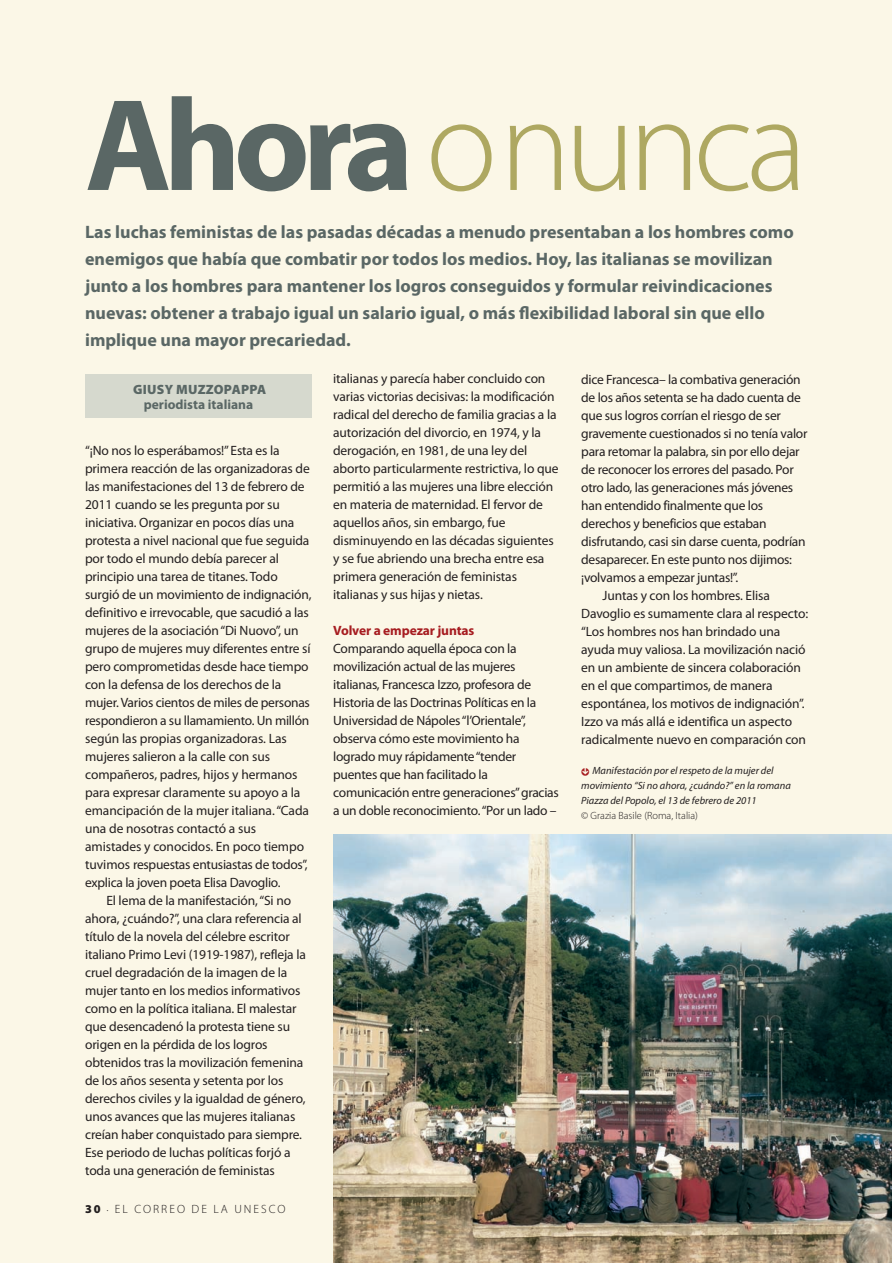
<style>
.page{position:relative;width:893px;height:1263px;background:#fff}
.page>*{position:absolute;margin:0;border:0;box-sizing:border-box;transform-origin:0 0}
.t1{font:300 133.5px "Myriad Pro";letter-spacing:-.05em;color:#aea861}
.t2{font:700 18px/27px "Myriad Pro";color:#5a6765}
.t3{font:13.5px/18px "Myriad Pro";letter-spacing:-.01em;color:#231f20}
.t4{font:700 13.5px "Myriad Pro";letter-spacing:-.01em;color:#a61c20}
.t5{font:700 13.5px "Myriad Pro";color:#5a6765}
.t6{font:900 13.5px "Myriad Pro";letter-spacing:.02em;color:#5a6765}
.t7{font:300 12px "Myriad Pro";letter-spacing:.17em;color:#231f20}
.t8{font:italic 10.5px/15px "Myriad Pro";color:#231f20}
.t9{font:300 10.5px "Myriad Pro";color:#231f20}
.s1{font-weight:700;font-size:132px;color:#5a6765}
.s2{font-weight:900}
.s3{font-family:"Officina Display ITC Arrows";font-style:normal;font-size:12px;color:#a61c1f}
</style>
<div class="page">
<div style="left:0;top:0;width:892px;height:1263px;background:#fbf7e7"></div>
<img style="left:333px;top:834px;width:559px;height:429px">
<div style="left:85px;top:374px;width:227px;height:44px;background:#d6d9ce"></div>
<h1 class="t1" style="left:85px;top:66px;width:723px"><span class="s1">Ahora</span> onunca</h1>
<p class="t2" style="left:85px;top:220px;width:710px">Las luchas feministas de las pasadas décadas a menudo presentaban a los hombres como enemigos que había que combatir por todos los medios. Hoy, las italianas se movilizan junto a los hombres para mantener los logros conseguidos y formular reivindicaciones nuevas: obtener a trabajo igual un salario igual, o más flexibilidad laboral sin que ello implique una mayor precariedad.</p>
<p class="t6" style="left:133px;top:384px;width:135px">GIUSY MUZZOPAPPA</p>
<p class="t5" style="left:144px;top:398px;width:111px">periodista italiana</p>
<p class="t3" style="left:85px;top:443px;width:196px">“¡No nos lo esperábamos!” Esta es la</p>
<p class="t3" style="left:85px;top:461px;width:226px">primera reacción de las organizadoras de</p>
<p class="t3" style="left:85px;top:479px;width:221px">las manifestaciones del 13 de febrero de</p>
<p class="t3" style="left:85px;top:497px;width:196px">2011 cuando se les pregunta por su</p>
<p class="t3" style="left:85px;top:515px;width:211px">iniciativa. Organizar en pocos días una</p>
<p class="t3" style="left:85px;top:533px;width:226px">protesta a nivel nacional que fue seguida</p>
<p class="t3" style="left:85px;top:551px;width:196px">por todo el mundo debía parecer al</p>
<p class="t3" style="left:85px;top:569px;width:194px">principio una tarea de titanes. Todo</p>
<p class="t3" style="left:85px;top:587px;width:228px">surgió de un movimiento de indignación,</p>
<p class="t3" style="left:85px;top:605px;width:225px">definitivo e irrevocable, que sacudió a las</p>
<p class="t3" style="left:85px;top:623px;width:215px">mujeres de la asociación “Di Nuovo”, un</p>
<p class="t3" style="left:85px;top:641px;width:227px">grupo de mujeres muy diferentes entre sí</p>
<p class="t3" style="left:85px;top:659px;width:225px">pero comprometidas desde hace tiempo</p>
<p class="t3" style="left:85px;top:677px;width:198px">con la defensa de los derechos de la</p>
<p class="t3" style="left:85px;top:695px;width:226px">mujer. Varios cientos de miles de personas</p>
<p class="t3" style="left:85px;top:713px;width:226px">respondieron a su llamamiento. Un millón</p>
<p class="t3" style="left:85px;top:731px;width:203px">según las propias organizadoras. Las</p>
<p class="t3" style="left:85px;top:749px;width:187px">mujeres salieron a la calle con sus</p>
<p class="t3" style="left:85px;top:767px;width:214px">compañeros, padres, hijos y hermanos</p>
<p class="t3" style="left:85px;top:785px;width:217px">para expresar claramente su apoyo a la</p>
<p class="t3" style="left:85px;top:803px;width:226px">emancipación de la mujer italiana. “Cada</p>
<p class="t3" style="left:85px;top:821px;width:173px">una de nosotras contactó a sus</p>
<p class="t3" style="left:85px;top:839px;width:221px">amistades y conocidos. En poco tiempo</p>
<p class="t3" style="left:85px;top:857px;width:224px">tuvimos respuestas entusiastas de todos”,</p>
<p class="t3" style="left:85px;top:875px;width:197px">explica la joven poeta Elisa Davoglio.</p>
<p class="t3" style="left:106px;top:893px;width:186px">El lema de la manifestación, “Si no</p>
<p class="t3" style="left:85px;top:911px;width:218px">ahora, ¿cuándo?”, una clara referencia al</p>
<p class="t3" style="left:85px;top:929px;width:206px">título de la novela del célebre escritor</p>
<p class="t3" style="left:85px;top:947px;width:222px">italiano Primo Levi (1919-1987), refleja la</p>
<p class="t3" style="left:85px;top:965px;width:204px">cruel degradación de la imagen de la</p>
<p class="t3" style="left:85px;top:983px;width:217px">mujer tanto en los medios informativos</p>
<p class="t3" style="left:85px;top:1001px;width:213px">como en la política italiana. El malestar</p>
<p class="t3" style="left:85px;top:1019px;width:207px">que desencadenó la protesta tiene su</p>
<p class="t3" style="left:85px;top:1037px;width:184px">origen en la pérdida de los logros</p>
<p class="t3" style="left:85px;top:1055px;width:220px">obtenidos tras la movilización femenina</p>
<p class="t3" style="left:85px;top:1073px;width:200px">de los años sesenta y setenta por los</p>
<p class="t3" style="left:85px;top:1091px;width:222px">derechos civiles y la igualdad de género,</p>
<p class="t3" style="left:85px;top:1109px;width:212px">unos avances que las mujeres italianas</p>
<p class="t3" style="left:85px;top:1127px;width:218px">creían haber conquistado para siempre.</p>
<p class="t3" style="left:85px;top:1145px;width:207px">Ese periodo de luchas políticas forjó a</p>
<p class="t3" style="left:85px;top:1163px;width:191px">toda una generación de feministas</p>
<p class="t7" style="left:85px;top:1202px;width:202px"><span class="s2">30</span> . EL CORREO DE LA UNESCO</p>
<p class="t3" style="left:333px;top:371px;width:227px">italianas y parecía haber concluido con varias victorias decisivas: la modificación radical del derecho de familia gracias a la autorización del divorcio, en 1974, y la derogación, en 1981, de una ley del aborto particularmente restrictiva, lo que permitió a las mujeres una libre elección en materia de maternidad. El fervor de aquellos años, sin embargo, fue disminuyendo en las décadas siguientes y se fue abriendo una brecha entre esa primera generación de feministas italianas y sus hijas y nietas.</p>
<p class="t4" style="left:333px;top:625px;width:143px">Volver a empezar juntas</p>
<p class="t3" style="left:333px;top:641px;width:227px">Comparando aquella época con la movilización actual de las mujeres italianas, Francesca Izzo, profesora de Historia de las Doctrinas Políticas en la Universidad de Nápoles “l’Orientale”, observa cómo este movimiento ha logrado muy rápidamente “tender puentes que han facilitado la comunicación entre generaciones” gracias a un doble reconocimiento. “Por un lado –</p>
<p class="t3" style="left:581px;top:371px;width:221px">dice Francesca– la combativa generación</p>
<p class="t3" style="left:581px;top:389px;width:221px">de los años setenta se ha dado cuenta de</p>
<p class="t3" style="left:581px;top:407px;width:201px">que sus logros corrían el riesgo de ser</p>
<p class="t3" style="left:581px;top:425px;width:228px">gravemente cuestionados si no tenía valor</p>
<p class="t3" style="left:581px;top:443px;width:220px">para retomar la palabra, sin por ello dejar</p>
<p class="t3" style="left:581px;top:461px;width:214px">de reconocer los errores del pasado. Por</p>
<p class="t3" style="left:581px;top:479px;width:213px">otro lado, las generaciones más jóvenes</p>
<p class="t3" style="left:581px;top:497px;width:183px">han entendido finalmente que los</p>
<p class="t3" style="left:581px;top:515px;width:187px">derechos y beneficios que estaban</p>
<p class="t3" style="left:581px;top:533px;width:226px">disfrutando, casi sin darse cuenta, podrían</p>
<p class="t3" style="left:581px;top:551px;width:212px">desaparecer. En este punto nos dijimos:</p>
<p class="t3" style="left:581px;top:569px;width:158px">¡volvamos a empezar juntas!”.</p>
<p class="t3" style="left:602px;top:587px;width:169px">Juntas y con los hombres. Elisa</p>
<p class="t3" style="left:581px;top:605px;width:228px">Davoglio es sumamente clara al respecto:</p>
<p class="t3" style="left:581px;top:623px;width:201px">“Los hombres nos han brindado una</p>
<p class="t3" style="left:581px;top:641px;width:226px">ayuda muy valiosa. La movilización nació</p>
<p class="t3" style="left:581px;top:659px;width:221px">en un ambiente de sincera colaboración</p>
<p class="t3" style="left:581px;top:677px;width:193px">en el que compartimos, de manera</p>
<p class="t3" style="left:581px;top:695px;width:225px">espontánea, los motivos de indignación”.</p>
<p class="t3" style="left:581px;top:713px;width:212px">Izzo va más allá e identifica un aspecto</p>
<p class="t3" style="left:581px;top:731px;width:226px">radicalmente nuevo en comparación con</p>
<p class="t8" style="left:581px;top:763px;width:211px"><span class="s3">K</span> Manifestación por el respeto de la mujer del movimiento “Si no ahora, ¿cuándo?” en la romana<br>Piazza del Popolo, el 13 de febrero de 2011</p>
<p class="t9" style="left:581px;top:809px;width:118px">© Grazia Basile (Roma, Italia)</p>
</div>
